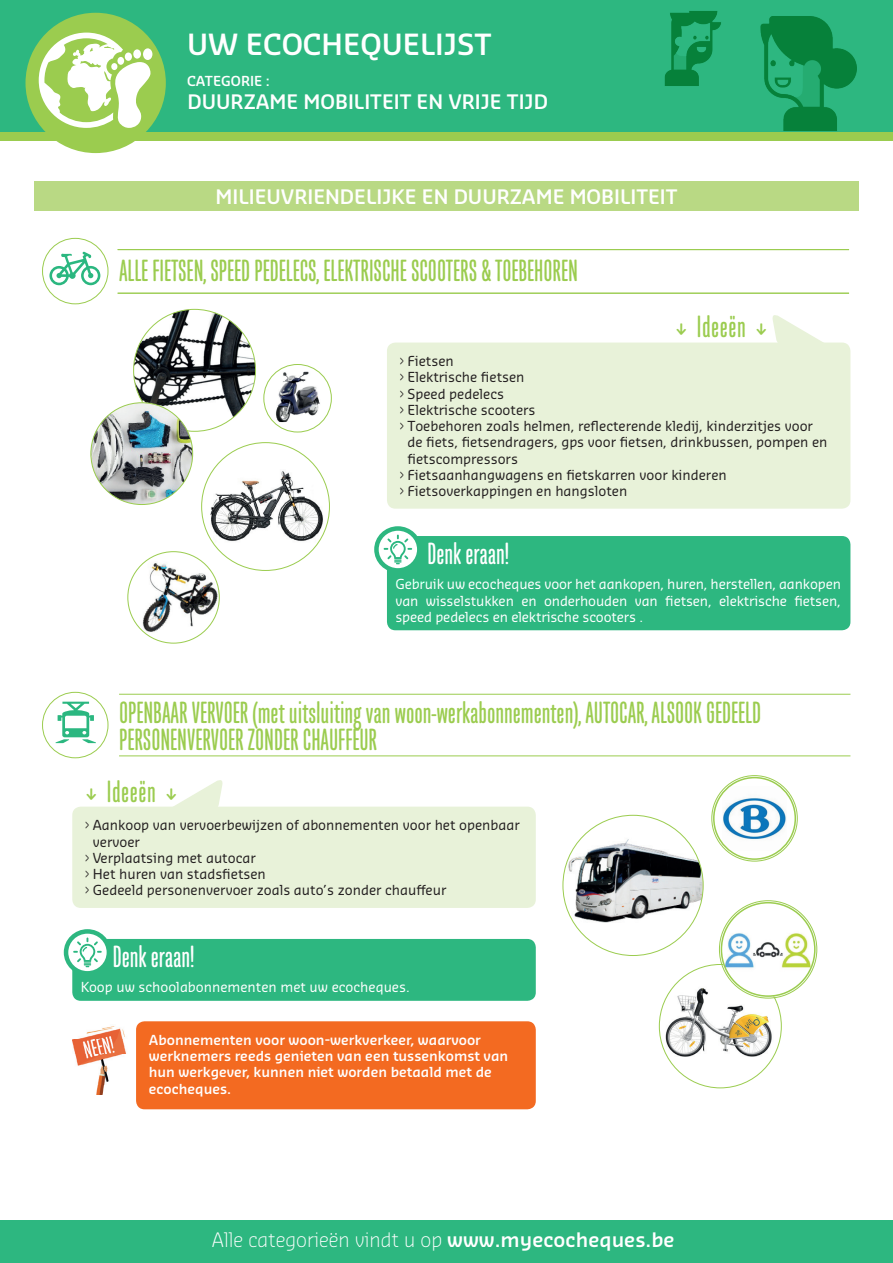
<style>
.page{position:relative;width:893px;height:1263px;background:#fff}
.page>*{position:absolute;margin:0;border:0;box-sizing:border-box;transform-origin:0 0}
.t1{font:700 30px/27px "Hand Gothic";color:#9bcc4f}
.t2{font:700 30px "Hand Gothic";color:#fff}
.t3{font:600 28.5px "Sansa Pro";color:#fff}
.t4{font:600 19.5px "Sansa Pro";color:#fff}
.t5{font:300 19.5px "Sansa Pro";color:#fff}
.t6{font:13.5px "Sansa Pro";color:#231f20;scale:.5 1}
.t7{font:13.5px/16.2px "Sansa Pro";letter-spacing:-.01em;color:#fff;text-align:justify}
.t8{font:600 13.5px/16.2px "Sansa Pro";color:#fff}
.t9{font:13.5px "Sansa Pro";color:#231f20}
.s1{font-weight:600}
</style>
<div class="page">
<div style="left:0;top:0;width:893px;height:132px;background:#2db780"></div>
<div style="left:0;top:132px;width:893px;height:8px;background:#9bcc4f"></div>
<div style="left:26px;top:13px;width:140px;height:140px;background:#9bcc4f;border-radius:50%"></div>
<svg style="left:39px;top:33px;width:111px;height:95px"></svg>
<div style="left:143px;top:48px;width:9px;height:12px;background:#fff;border-radius:50%"></div>
<div style="left:133px;top:49px;width:8px;height:10px;background:#fff;border-radius:50%"></div>
<div style="left:125px;top:53px;width:7px;height:8px;background:#fff;border-radius:50%"></div>
<div style="left:117px;top:57px;width:7px;height:8px;background:#fff;border-radius:50%"></div>
<div style="left:111px;top:63px;width:6px;height:7px;background:#fff;border-radius:50%"></div>
<div style="left:0;top:1220px;width:893px;height:43px;background:#2db780"></div>
<img style="left:760px;top:16px;width:96px;height:115px">
<img style="left:664px;top:11px;width:57px;height:75px">
<svg style="left:49px;top:252px;width:51px;height:33px"></svg>
<div style="left:42px;top:238px;width:66px;height:66px;border:1px solid #9bcc4f;border-radius:50%"></div>
<img style="left:134px;top:309px;width:122px;height:122px;border-radius:61px">
<img style="left:210px;top:467px;width:114px;height:76px">
<div style="left:387px;top:343px;width:463px;height:166px;background:#e8f2d9;border-radius:9px"></div>
<div style="left:72px;top:807px;width:464px;height:101px;background:#e8f2d9;border-radius:9px"></div>
<svg style="left:56px;top:702px;width:40px;height:41px"></svg>
<div style="left:42px;top:692px;width:66px;height:66px;border:1px solid #9bcc4f;border-radius:50%"></div>
<svg style="left:771px;top:315px;width:62px;height:28px"></svg>
<svg style="left:161px;top:780px;width:63px;height:27px"></svg>
<img style="left:72px;top:1026px;width:54px;height:69px">
<div style="left:136px;top:1021px;width:400px;height:88px;background:#f36a21;border-radius:9px"></div>
<img style="left:273px;top:372px;width:50px;height:50px">
<div style="left:264px;top:364px;width:68px;height:68px;border:1px solid #9bcc4f;border-radius:50%"></div>
<div style="left:34px;top:181px;width:825px;height:30px;background:#b9d984"></div>
<hr style="left:118px;top:293px;width:731px;height:1px;background:#9bcc4f">
<hr style="left:118px;top:249px;width:731px;height:1px;background:#9bcc4f">
<div style="left:387px;top:536px;width:463px;height:94px;background:#2db780;border-radius:9px"></div>
<svg style="left:376px;top:528px;width:43px;height:42px"></svg>
<svg style="left:384px;top:535px;width:28px;height:29px"></svg>
<div style="left:374px;top:526px;width:48px;height:47px;border:4px solid #2db780;border-radius:50%"></div>
<img style="left:91px;top:403px;width:102px;height:101px;border-radius:51px">
<img style="left:134px;top:552px;width:85px;height:89px">
<div style="left:72px;top:939px;width:464px;height:62px;background:#2db780;border-radius:9px"></div>
<svg style="left:66px;top:931px;width:43px;height:42px"></svg>
<svg style="left:73px;top:937px;width:29px;height:30px"></svg>
<div style="left:64px;top:929px;width:47px;height:46px;border:4px solid #2db780;border-radius:50%"></div>
<hr style="left:119px;top:756px;width:731px;height:1px;background:#9bcc4f">
<hr style="left:119px;top:694px;width:731px;height:1px;background:#9bcc4f">
<svg style="left:713px;top:777px;width:83px;height:83px"></svg>
<img style="left:722px;top:786px;width:65px;height:64px">
<div style="left:713px;top:777px;width:83px;height:83px;border:2px solid #9bcc4f;border-radius:50%"></div>
<img style="left:564px;top:838px;width:139px;height:90px">
<img style="left:659px;top:973px;width:122px;height:95px">
<div style="left:721px;top:902px;width:95px;height:95px;background:#fff;border-radius:50%"></div>
<img style="left:721px;top:923px;width:95px;height:52px">
<div style="left:721px;top:902px;width:95px;height:95px;border:2px solid #9bcc4f;border-radius:50%"></div>
<h2 class="t3" style="left:187px;top:25px;width:306px">UW ECOCHEQUELIJST</h2>
<p class="t8" style="left:187px;top:73px;width:84px">CATEGORIE :</p>
<h3 class="t4" style="left:188px;top:89px;width:362px">DUURZAME MOBILITEIT EN VRIJE TIJD</h3>
<h3 class="t4" style="left:215px;top:184px;width:464px">MILIEUVRIENDELIJKE EN DUURZAME MOBILITEIT</h3>
<h1 class="t1" style="left:119px;top:258px;width:460px">ALLE FIETSEN, SPEED PEDELECS, ELEKTRISCHE SCOOTERS &amp; TOEBEHOREN</h1>
<h1 class="t1" style="left:676px;top:314px;width:92px">↓ Ideeën ↓</h1>
<p class="t6" style="left:400px;top:352px;width:110px">&gt; Fietsen</p>
<p class="t6" style="left:400px;top:369px;width:251px">&gt; Elektrische fietsen</p>
<p class="t6" style="left:400px;top:385px;width:210px">&gt; Speed pedelecs</p>
<p class="t6" style="left:400px;top:401px;width:273px">&gt; Elektrische scooters</p>
<p class="t6" style="left:400px;top:417px;width:828px">&gt; Toebehoren zoals helmen, reflecterende kledij, kinderzitjes voor</p>
<p class="t9" style="left:407px;top:433px;width:421px">de fiets, fietsendragers, gps voor fietsen, drinkbussen, pompen en</p>
<p class="t9" style="left:407px;top:450px;width:112px">fietscompressors</p>
<p class="t6" style="left:400px;top:466px;width:656px">&gt; Fietsaanhangwagens en fietskarren voor kinderen</p>
<p class="t6" style="left:400px;top:482px;width:457px">&gt; Fietsoverkappingen en hangsloten</p>
<h1 class="t2" style="left:427px;top:538px;width:83px">Denk eraan!</h1>
<p class="t7" style="left:395px;top:576px;width:447px">Gebruik uw ecocheques voor het aankopen, huren, herstellen, aankopen van wisselstukken en onderhouden van fietsen, elektrische fietsen, speed pedelecs en elektrische scooters .</p>
<h1 class="t1" style="left:119px;top:700px;width:644px">OPENBAAR VERVOER (met uitsluiting van woon-werkabonnementen), AUTOCAR, ALSOOK GEDEELD<br>PERSONENVERVOER ZONDER CHAUFFEUR</h1>
<h1 class="t1" style="left:86px;top:779px;width:92px">↓ Ideeën ↓</h1>
<p class="t6" style="left:85px;top:816px;width:871px">&gt; Aankoop van vervoerbewijzen of abonnementen voor het openbaar</p>
<p class="t9" style="left:93px;top:833px;width:49px">vervoer</p>
<p class="t6" style="left:85px;top:849px;width:343px">&gt; Verplaatsing met autocar</p>
<p class="t6" style="left:85px;top:865px;width:363px">&gt; Het huren van stadsfietsen</p>
<p class="t6" style="left:85px;top:881px;width:724px">&gt; Gedeeld personenvervoer zoals auto’s zonder chauffeur</p>
<h1 class="t2" style="left:113px;top:941px;width:83px">Denk eraan!</h1>
<p class="t7" style="left:81px;top:979px;width:330px">Koop uw schoolabonnementen met uw ecocheques.</p>
<p class="t8" style="left:149px;top:1031px;width:361px">Abonnementen voor woon-werkverkeer, waarvoor werknemers reeds genieten van een tussenkomst van hun werkgever, kunnen niet worden betaald met de ecocheques.</p>
<h3 class="t5" style="left:212px;top:1227px;width:464px">Alle categorieën vindt u op <span class="s1">www.myecocheques.be</span></h3>
</div>
